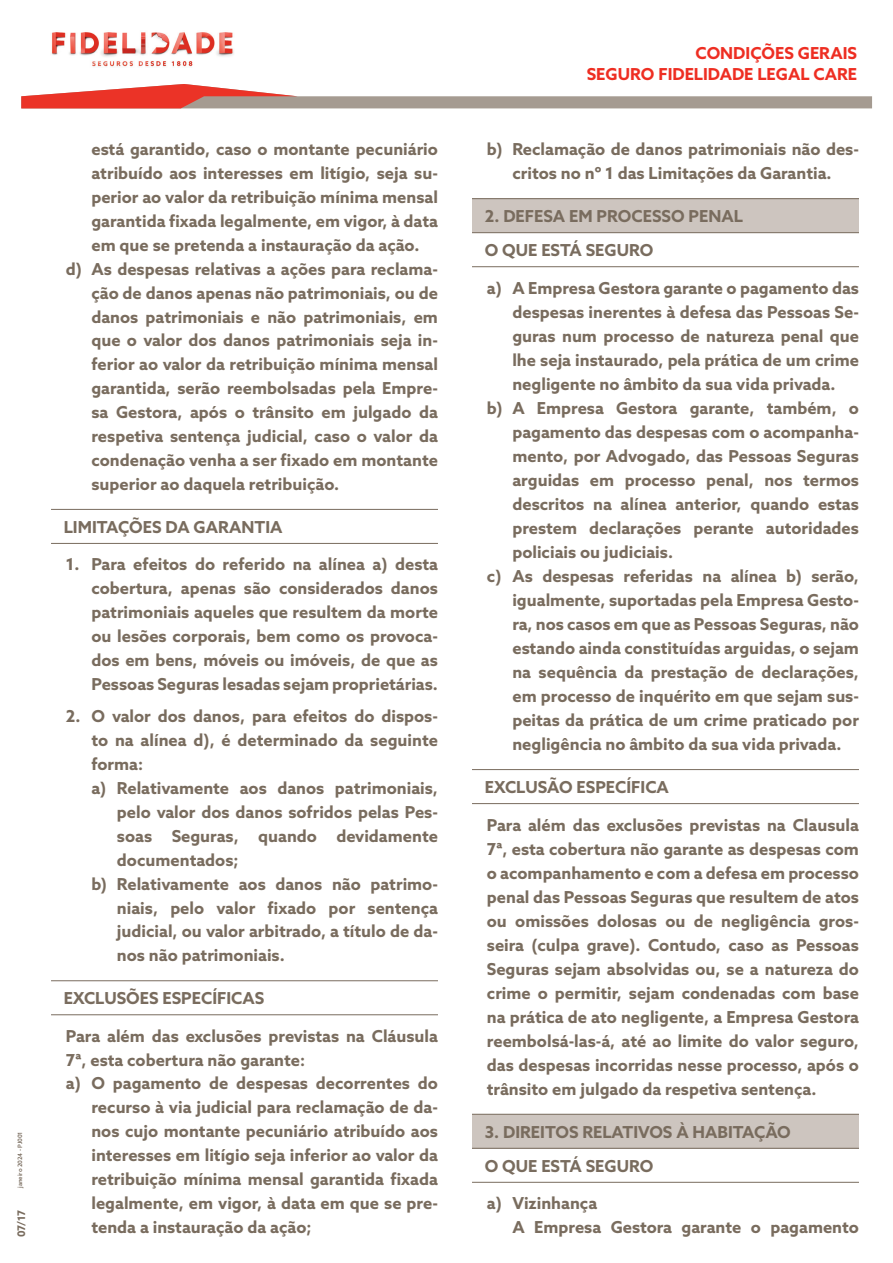
<style>
.page{position:relative;width:893px;height:1263px;background:#fff}
.page>*{position:absolute;margin:0;border:0;box-sizing:border-box;transform-origin:0 0}
.t1{font:700 16.5px/24px "Azo Sans";color:#796c5e}
.t2{font:700 16.5px/21px "Azo Sans";color:#ee2e22;text-align:right}
.t3{font:700 10.5px "Azo Sans";color:#796c5e}
.t4{font:500 6px "Azo Sans";color:#796c5e}
</style>
<div class="page">
<svg style="left:21px;top:84px;width:851px;height:24px"></svg>
<img style="left:51px;top:32px;width:183px;height:35px">
<hr style="left:51px;top:543px;width:387px;height:1px;background:#796c5e">
<hr style="left:51px;top:509px;width:387px;height:1px;background:#796c5e">
<hr style="left:51px;top:1014px;width:387px;height:1px;background:#796c5e">
<hr style="left:51px;top:980px;width:387px;height:1px;background:#796c5e">
<div style="left:472px;top:199px;width:387px;height:34px;background:#cdc5bf"></div>
<hr style="left:472px;top:266px;width:387px;height:1px;background:#796c5e">
<hr style="left:472px;top:198px;width:387px;height:1px;background:#796c5e">
<hr style="left:472px;top:232px;width:387px;height:1px;background:#796c5e">
<hr style="left:472px;top:803px;width:387px;height:1px;background:#796c5e">
<hr style="left:472px;top:769px;width:387px;height:1px;background:#796c5e">
<div style="left:472px;top:1114px;width:387px;height:34px;background:#cdc5bf"></div>
<hr style="left:472px;top:1182px;width:387px;height:1px;background:#796c5e">
<hr style="left:472px;top:1114px;width:387px;height:1px;background:#796c5e">
<hr style="left:472px;top:1148px;width:387px;height:1px;background:#796c5e">
<p class="t4" style="left:16px;top:1188px;width:58px;rotate:-90deg">janeiro 2024 - PJ001</p>
<p class="t3" style="left:14px;top:1237px;width:29px;rotate:-90deg">07/17</p>
<p class="t1" style="left:91px;top:137px;width:348px">está garantido, caso o montante pecuniário</p>
<p class="t1" style="left:91px;top:161px;width:348px">atribuído aos interesses em litígio, seja su-</p>
<p class="t1" style="left:91px;top:185px;width:348px">perior ao valor da retribuição mínima mensal</p>
<p class="t1" style="left:91px;top:209px;width:348px">garantida fixada legalmente, em vigor, à data</p>
<p class="t1" style="left:91px;top:233px;width:330px">em que se pretenda a instauração da ação.</p>
<p class="t1" style="left:66px;top:257px;width:374px">d) As despesas relativas a ações para reclama-</p>
<p class="t1" style="left:91px;top:280px;width:348px">ção de danos apenas não patrimoniais, ou de</p>
<p class="t1" style="left:91px;top:304px;width:348px">danos patrimoniais e não patrimoniais, em</p>
<p class="t1" style="left:91px;top:328px;width:348px">que o valor dos danos patrimoniais seja in-</p>
<p class="t1" style="left:91px;top:352px;width:348px">ferior ao valor da retribuição mínima mensal</p>
<p class="t1" style="left:91px;top:376px;width:348px">garantida, serão reembolsadas pela Empre-</p>
<p class="t1" style="left:91px;top:400px;width:348px">sa Gestora, após o trânsito em julgado da</p>
<p class="t1" style="left:91px;top:424px;width:348px">respetiva sentença judicial, caso o valor da</p>
<p class="t1" style="left:91px;top:448px;width:348px">condenação venha a ser fixado em montante</p>
<p class="t1" style="left:91px;top:472px;width:249px">superior ao daquela retribuição.</p>
<p class="t1" style="left:64px;top:515px;width:220px">LIMITAÇÕES DA GARANTIA</p>
<p class="t1" style="left:91px;top:552px;width:348px;text-align:justify;text-indent:-26px">1. Para efeitos do referido na alínea a) desta cobertura, apenas são considerados danos patrimoniais aqueles que resultem da morte ou lesões corporais, bem como os provoca&shy;dos em bens, móveis ou imóveis, de que as Pessoas Seguras lesadas sejam proprietárias.</p>
<p class="t1" style="left:66px;top:704px;width:374px">2. O valor dos danos, para efeitos do dispos-</p>
<p class="t1" style="left:91px;top:728px;width:348px">to na alínea d), é determinado da seguinte</p>
<p class="t1" style="left:91px;top:752px;width:53px">forma:</p>
<p class="t1" style="left:91px;top:776px;width:348px">a) Relativamente aos danos patrimoniais,</p>
<p class="t1" style="left:117px;top:800px;width:323px">pelo valor dos danos sofridos pelas Pes-</p>
<p class="t1" style="left:117px;top:823px;width:323px">soas Seguras, quando devidamente</p>
<p class="t1" style="left:117px;top:847px;width:123px">documentados;</p>
<p class="t1" style="left:91px;top:871px;width:348px">b) Relativamente aos danos não patrimo-</p>
<p class="t1" style="left:117px;top:895px;width:323px">niais, pelo valor fixado por sentença</p>
<p class="t1" style="left:117px;top:919px;width:323px">judicial, ou valor arbitrado, a título de da-</p>
<p class="t1" style="left:117px;top:943px;width:169px">nos não patrimoniais.</p>
<p class="t1" style="left:64px;top:986px;width:202px">EXCLUSÕES ESPECÍFICAS</p>
<p class="t1" style="left:66px;top:1023px;width:374px">Para além das exclusões previstas na Cláusula</p>
<p class="t1" style="left:66px;top:1047px;width:241px">7ª, esta cobertura não garante:</p>
<p class="t1" style="left:66px;top:1071px;width:374px">a) O pagamento de despesas decorrentes do</p>
<p class="t1" style="left:91px;top:1095px;width:348px">recurso à via judicial para reclamação de da-</p>
<p class="t1" style="left:91px;top:1119px;width:348px">nos cujo montante pecuniário atribuído aos</p>
<p class="t1" style="left:91px;top:1143px;width:348px">interesses em litígio seja inferior ao valor da</p>
<p class="t1" style="left:91px;top:1167px;width:348px">retribuição mínima mensal garantida fixada</p>
<p class="t1" style="left:91px;top:1191px;width:348px">legalmente, em vigor, à data em que se pre-</p>
<p class="t1" style="left:91px;top:1215px;width:222px">tenda a instauração da ação;</p>
<p class="t2" style="left:587px;top:42px;width:272px">CONDIÇÕES GERAIS<br>SEGURO FIDELIDADE LEGAL CARE</p>
<p class="t1" style="left:487px;top:137px;width:374px;text-align:center">b) Reclamação de danos patrimoniais não des&shy;critos no nº 1 das Limitações da Garantia.</p>
<p class="t1" style="left:485px;top:199px;width:260px;line-height:34px">2. DEFESA EM PROCESSO PENAL<br>O QUE ESTÁ SEGURO</p>
<p class="t1" style="left:487px;top:275px;width:374px">a) A Empresa Gestora garante o pagamento das</p>
<p class="t1" style="left:512px;top:299px;width:348px">despesas inerentes à defesa das Pessoas Se-</p>
<p class="t1" style="left:512px;top:323px;width:348px">guras num processo de natureza penal que</p>
<p class="t1" style="left:512px;top:347px;width:348px">lhe seja instaurado, pela prática de um crime</p>
<p class="t1" style="left:512px;top:372px;width:325px">negligente no âmbito da sua vida privada.</p>
<p class="t1" style="left:487px;top:396px;width:374px">b) A Empresa Gestora garante, também, o</p>
<p class="t1" style="left:512px;top:420px;width:348px">pagamento das despesas com o acompanha-</p>
<p class="t1" style="left:512px;top:444px;width:348px">mento, por Advogado, das Pessoas Seguras</p>
<p class="t1" style="left:512px;top:468px;width:348px">arguidas em processo penal, nos termos</p>
<p class="t1" style="left:512px;top:492px;width:348px">descritos na alínea anterior, quando estas</p>
<p class="t1" style="left:512px;top:516px;width:348px">prestem declarações perante autoridades</p>
<p class="t1" style="left:512px;top:540px;width:162px">policiais ou judiciais.</p>
<p class="t1" style="left:487px;top:564px;width:374px">c) As despesas referidas na alínea b) serão,</p>
<p class="t1" style="left:512px;top:588px;width:348px">igualmente, suportadas pela Empresa Gesto-</p>
<p class="t1" style="left:512px;top:612px;width:348px">ra, nos casos em que as Pessoas Seguras, não</p>
<p class="t1" style="left:512px;top:636px;width:348px">estando ainda constituídas arguidas, o sejam</p>
<p class="t1" style="left:512px;top:660px;width:348px">na sequência da prestação de declarações,</p>
<p class="t1" style="left:512px;top:684px;width:348px">em processo de inquérito em que sejam sus-</p>
<p class="t1" style="left:512px;top:708px;width:348px">peitas da prática de um crime praticado por</p>
<p class="t1" style="left:512px;top:732px;width:330px">negligência no âmbito da sua vida privada.</p>
<p class="t1" style="left:485px;top:775px;width:186px">EXCLUSÃO ESPECÍFICA</p>
<p class="t1" style="left:487px;top:812px;width:374px;text-align:justify">Para além das exclusões previstas na Clausula 7ª, esta cobertura não garante as despesas com o acompanhamento e com a defesa em processo penal das Pessoas Seguras que resultem de atos ou omissões dolosas ou de negligência gros&shy;seira (culpa grave). Contudo, caso as Pessoas Seguras sejam absolvidas ou, se a natureza do crime o permitir, sejam condenadas com base na prática de ato negligente, a Empresa Gestora reembolsá-las-á, até ao limite do valor seguro, das despesas incorridas nesse processo, após o trânsito em julgado da respetiva sentença.</p>
<p class="t1" style="left:485px;top:1114px;width:308px;line-height:34px">3. DIREITOS RELATIVOS À HABITAÇÃO<br>O QUE ESTÁ SEGURO</p>
<p class="t1" style="left:512px;top:1191px;width:348px;text-indent:-26px">a) Vizinhança<br>A Empresa Gestora garante o pagamento</p>
</div>
